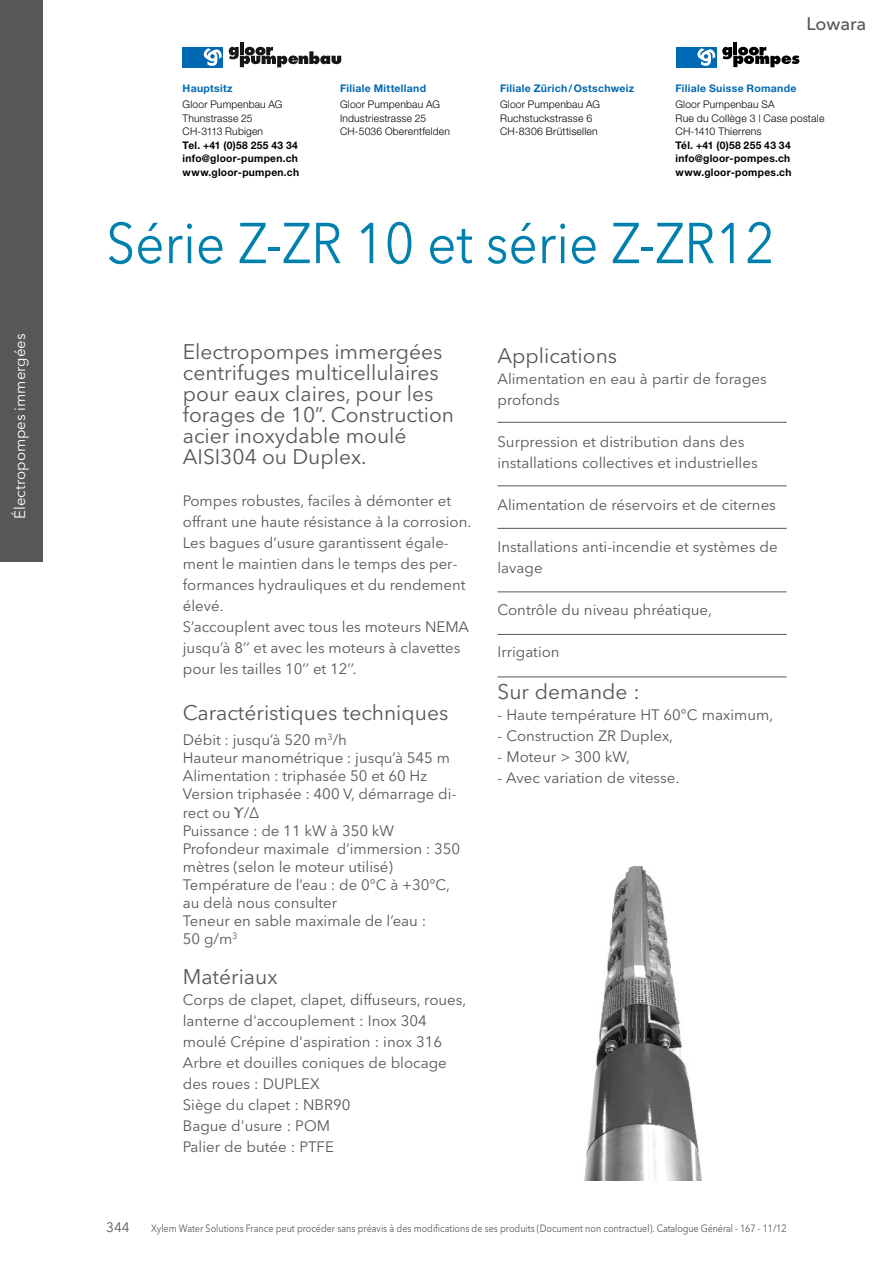
<style>
.page{position:relative;width:893px;height:1263px;background:#fff}
.page>*{position:absolute;margin:0;border:0;box-sizing:border-box;transform-origin:0 0}
.t1{font:57px "Avenir Next LT Pro";color:#0081ad;scale:.9 1}
.t2{font:21px/21px "Avenir Next LT Pro";color:#575756}
.t3{font:500 18px "Avenir Next LT Pro";color:#575756}
.t4{font:15px/21px "Avenir Next LT Pro";color:#575756}
.t5{font:15px "Avenir Next LT Pro";color:#fff}
.t6{font:13.5px "Avenir Next LT Pro";color:#575756}
.t7{font:300 10.5px/13.5px "Helvetica Neue";letter-spacing:.02em;color:#000}
.t8{font:10.5px "Avenir Next LT Pro";color:#575756;scale:.86 1}
.t9{font:700 10.5px/13.5px "Helvetica Neue";letter-spacing:.025em;color:#000}
.t10{font:700 10.5px "Helvetica Neue";letter-spacing:.025em;color:#0069b4}
.s1{font-family:"Lucida Grande"}
</style>
<div class="page">
<div style="left:0;top:0;width:43px;height:561px;background:#575756"></div>
<hr style="left:497px;top:422px;width:290px;height:1px;background:#575756">
<hr style="left:497px;top:486px;width:290px;height:1px;background:#575756">
<hr style="left:497px;top:528px;width:290px;height:1px;background:#575756">
<hr style="left:497px;top:592px;width:290px;height:1px;background:#575756">
<hr style="left:497px;top:634px;width:290px;height:1px;background:#575756">
<hr style="left:497px;top:677px;width:290px;height:1px;background:#575756">
<img style="left:584px;top:865px;width:118px;height:316px">
<div style="left:183px;top:47px;width:40px;height:20px;background:#0068b3"></div>
<svg style="left:203px;top:48px;width:19px;height:18px"></svg>
<hr style="left:240px;top:43px;width:4px;height:12px;background:#171716">
<svg style="left:229px;top:47px;width:112px;height:20px"></svg>
<div style="left:676px;top:47px;width:41px;height:20px;background:#0069b4"></div>
<svg style="left:697px;top:48px;width:19px;height:18px"></svg>
<hr style="left:733px;top:43px;width:4px;height:12px;background:#000">
<svg style="left:722px;top:47px;width:77px;height:20px"></svg>
<p class="t5" style="left:11px;top:519px;width:187px;rotate:-90deg">Électropompes immergées</p>
<p class="t10" style="left:183px;top:82px;width:52px">Hauptsitz</p>
<p class="t7" style="left:183px;top:97px;width:101px">Gloor Pumpenbau AG<br>Thunstrasse 25<br>CH-3113 Rubigen</p>
<p class="t9" style="left:183px;top:138px;width:118px">Tel. +41 (0)58 255 43 34 info@gloor-pumpen.ch www.gloor-pumpen.ch</p>
<p class="t10" style="left:340px;top:82px;width:88px">Filiale Mittelland</p>
<p class="t7" style="left:340px;top:97px;width:111px">Gloor Pumpenbau AG<br>Industriestrasse 25<br>CH-5036 Oberentfelden</p>
<p class="t10" style="left:500px;top:82px;width:136px">Filiale Zürich/Ostschweiz</p>
<p class="t7" style="left:500px;top:97px;width:101px">Gloor Pumpenbau AG<br>Ruchstuckstrasse 6<br>CH-8306 Brüttisellen</p>
<p class="t3" style="left:807px;top:13px;width:61px">Lowara</p>
<p class="t10" style="left:675px;top:82px;width:122px">Filiale Suisse Romande</p>
<p class="t7" style="left:675px;top:97px;width:150px">Gloor Pumpenbau SA<br>Rue du Collège 3 | Case postale<br>CH-1410 Thierrens</p>
<p class="t9" style="left:675px;top:138px;width:118px;text-align:justify">Tél. +41 (0)58 255 43 34 info@gloor-pompes.ch www.gloor-pompes.ch</p>
<h1 class="t1" style="left:106px;top:209px;width:744px">Série Z-ZR 10 et série Z-ZR12</h1>
<h2 class="t2" style="left:183px;top:341px;width:273px">Electropompes immergées centrifuges multicellulaires pour eaux claires, pour les forages de 10”. Construction acier inoxydable moulé<br>AISI304 ou Duplex.</h2>
<p class="t4" style="left:183px;top:490px;width:290px">Pompes robustes, faciles à démonter et offrant une haute résistance à la corrosion.<br>Les bagues d’usure garantissent égale&shy;ment le maintien dans le temps des per&shy;formances hydrauliques et du rendement élevé.<br>S’accouplent avec tous les moteurs NEMA jusqu’à 8’’ et avec les moteurs à clavettes pour les tailles 10’’ et 12’’.</p>
<h2 class="t2" style="left:183px;top:702px;width:267px">Caractéristiques techniques</h2>
<p class="t4" style="left:183px;top:731px;width:279px;line-height:18px">Débit : jusqu’à 520 m<sup>3</sup>/h<br>Hauteur manométrique : jusqu’à 545 m<br>Alimentation : triphasée 50 et 60 Hz<br>Version triphasée : 400 V, démarrage di&shy;rect ou <span class="s1">Υ</span>/Δ<br>Puissance : de 11 kW à 350 kW<br>Profondeur maximale d’immersion : 350 mètres (selon le moteur utilisé)<br>Température de l’eau : de 0°C à +30°C, au delà nous consulter<br>Teneur en sable maximale de l’eau :<br>50 g/m<sup>3</sup></p>
<h2 class="t2" style="left:183px;top:966px;width:96px">Matériaux</h2>
<p class="t4" style="left:183px;top:989px;width:285px">Corps de clapet, clapet, diffuseurs, roues, lanterne d'accouplement : Inox 304 moulé Crépine d'aspiration : inox 316<br>Arbre et douilles coniques de blocage des roues : DUPLEX<br>Siège du clapet : NBR90<br>Bague d'usure : POM<br>Palier de butée : PTFE</p>
<h2 class="t2" style="left:497px;top:345px;width:121px">Applications</h2>
<p class="t4" style="left:497px;top:369px;width:271px">Alimentation en eau à partir de forages profonds</p>
<p class="t4" style="left:497px;top:432px;width:262px">Surpression et distribution dans des installations collectives et industrielles</p>
<p class="t4" style="left:497px;top:495px;width:280px">Alimentation de réservoirs et de citernes</p>
<p class="t4" style="left:497px;top:537px;width:282px">Installations anti-incendie et systèmes de lavage</p>
<p class="t4" style="left:497px;top:600px;width:216px">Contrôle du niveau phréatique,</p>
<p class="t4" style="left:497px;top:642px;width:64px">Irrigation</p>
<h2 class="t2" style="left:497px;top:681px;width:144px">Sur demande :</h2>
<p class="t4" style="left:497px;top:705px;width:277px">- Haute température HT 60°C maximum,</p>
<p class="t4" style="left:497px;top:726px;width:177px">- Construction ZR Duplex,</p>
<p class="t4" style="left:497px;top:747px;width:134px">- Moteur &gt; 300 kW,</p>
<p class="t4" style="left:497px;top:768px;width:183px">- Avec variation de vitesse.</p>
<p class="t6" style="left:106px;top:1219px;width:25px">344</p>
<p class="t8" style="left:151px;top:1222px;width:740px">Xylem Water Solutions France peut procéder sans préavis à des modifications de ses produits (Document non contractuel). Catalogue Général - 167 - 11/12</p>
</div>
